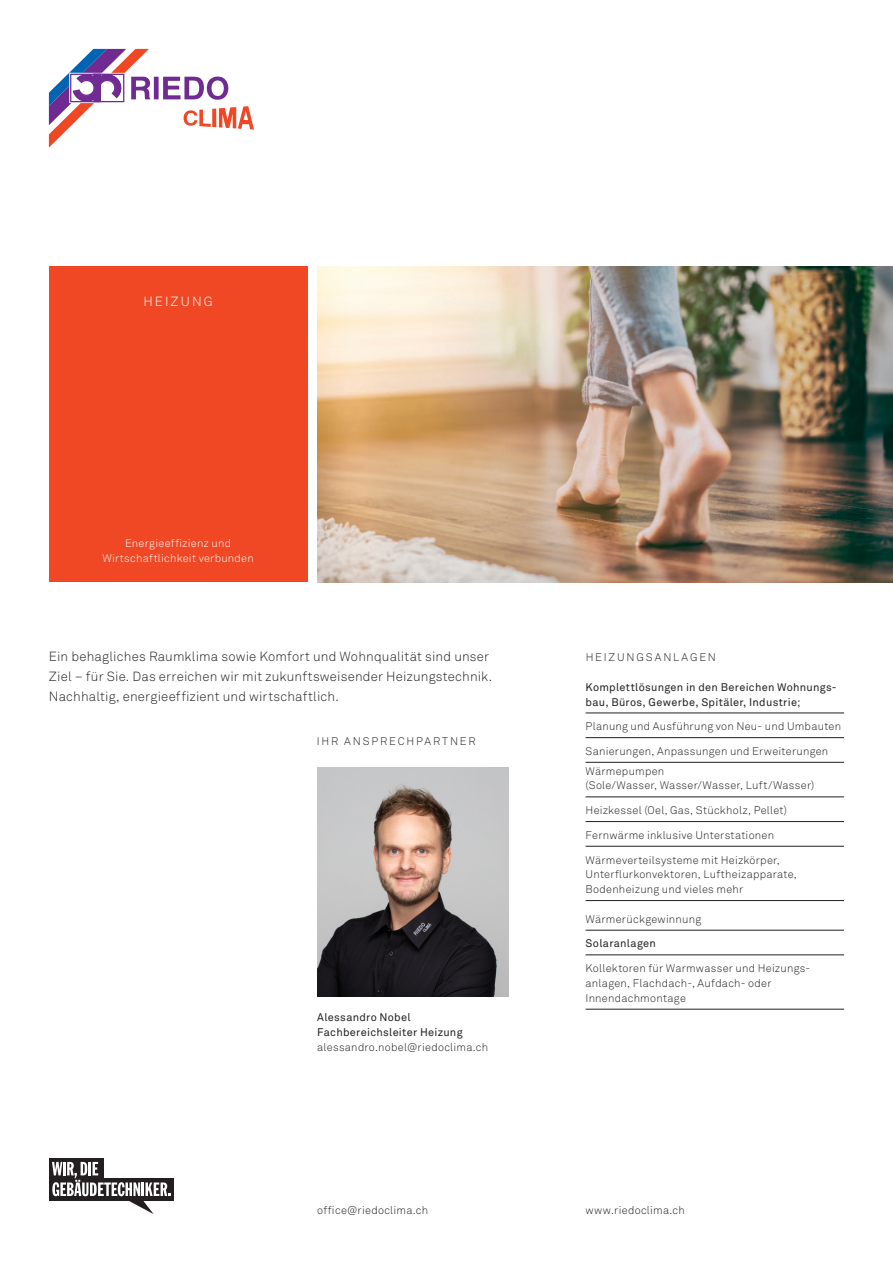
<style>
.page{position:relative;width:893px;height:1263px;background:#fff}
.page>*{position:absolute;margin:0;border:0;box-sizing:border-box;transform-origin:0 0}
.t1{font:300 13.2px/19.8px "Akkurat Std";letter-spacing:.015em;color:#231f20}
.t2{font:300 13.2px "Akkurat Std";letter-spacing:.155em;color:#fff}
.Underline-Thin{font:300 10.95px/14.9px "Akkurat Std";letter-spacing:.025em;color:#231f20}
.Underline-Bold{font:10.95px/14.9px "Akkurat Std";letter-spacing:.025em;color:#231f20}
.t3{font:300 10.95px "Akkurat Std";letter-spacing:.025em;color:#fff}
.Versal{font:300 10.95px "Akkurat Std";letter-spacing:.165em;color:#231f20}
.Underline-Thin-2{font:300 10.95px "Akkurat Std";letter-spacing:.165em;color:#231f20}
</style>
<div class="page">
<hr style="left:586px;top:713px;width:258px;height:1px;background:#231f20">
<hr style="left:586px;top:954px;width:258px;height:1px;background:#231f20">
<hr style="left:586px;top:737px;width:258px;height:1px;background:#231f20">
<hr style="left:586px;top:762px;width:258px;height:1px;background:#231f20">
<hr style="left:586px;top:797px;width:258px;height:1px;background:#231f20">
<hr style="left:586px;top:821px;width:258px;height:1px;background:#231f20">
<hr style="left:586px;top:846px;width:258px;height:1px;background:#231f20">
<hr style="left:586px;top:930px;width:258px;height:1px;background:#231f20">
<hr style="left:586px;top:900px;width:258px;height:1px;background:#231f20">
<hr style="left:586px;top:1009px;width:258px;height:1px;background:#231f20">
<svg style="left:49px;top:49px;width:205px;height:99px"></svg>
<div style="left:49px;top:266px;width:258px;height:316px;background:#f04824"></div>
<img style="left:317px;top:266px;width:576px;height:316px">
<div style="left:49px;top:1158px;width:54px;height:22px;background:#231f20"></div>
<div style="left:49px;top:1178px;width:124px;height:22px;background:#231f20"></div>
<svg style="left:52px;top:1162px;width:118px;height:52px"></svg>
<img style="left:317px;top:768px;width:191px;height:228px">
<p class="t2" style="left:144px;top:293px;width:71px">HEIZUNG</p>
<p class="t3" style="left:125px;top:537px;width:108px">Energieeffizienz und</p>
<p class="t3" style="left:102px;top:552px;width:153px">Wirtschaftlichkeit verbunden</p>
<p class="t1" style="left:49px;top:647px;width:445px">Ein behagliches Raumklima sowie Komfort und Wohnqualität sind unser<br>Ziel – für Sie. Das erreichen wir mit zukunftsweisender Heizungstechnik.<br>Nachhaltig, energieeffizient und wirtschaftlich.</p>
<p class="Versal" style="left:317px;top:735px;width:160px">IHR ANSPRECHPARTNER</p>
<p class="Underline-Bold" style="left:317px;top:1010px;width:95px">Alessandro Nobel</p>
<p class="Underline-Bold" style="left:317px;top:1025px;width:147px">Fachbereichsleiter Heizung</p>
<p class="Underline-Thin" style="left:317px;top:1040px;width:172px">alessandro.nobel@riedoclima.ch</p>
<p class="Underline-Thin-2" style="left:586px;top:651px;width:132px">HEIZUNGSANLAGEN</p>
<p class="Underline-Bold" style="left:586px;top:679px;width:253px">Komplettlösungen in den Bereichen Wohnungs&shy;bau, Büros, Gewerbe, Spitäler, Industrie;</p>
<p class="Underline-Thin" style="left:586px;top:719px;width:257px">Planung und Ausführung von Neu- und Umbauten</p>
<p class="Underline-Thin" style="left:586px;top:744px;width:244px">Sanierungen, Anpassungen und Erweiterungen</p>
<p class="Underline-Thin" style="left:586px;top:763px;width:230px">Wärmepumpen<br>(Sole/Wasser, Wasser/Wasser, Luft/Wasser)</p>
<p class="Underline-Thin" style="left:586px;top:803px;width:203px">Heizkessel (Oel, Gas, Stückholz, Pellet)</p>
<p class="Underline-Thin" style="left:586px;top:827px;width:190px">Fernwärme inklusive Unterstationen</p>
<p class="Underline-Thin" style="left:586px;top:852px;width:213px">Wärmeverteilsysteme mit Heizkörper,<br>Unterflurkonvektoren, Luftheizapparate,<br>Bodenheizung und vieles mehr</p>
<p class="Underline-Thin" style="left:586px;top:911px;width:117px">Wärmerückgewinnung</p>
<p class="Underline-Bold" style="left:586px;top:936px;width:72px">Solaranlagen</p>
<p class="Underline-Thin" style="left:586px;top:961px;width:226px">Kollektoren für Warmwasser und Heizungs&shy;anlagen, Flachdach-, Aufdach- oder<br>Innendachmontage</p>
<p class="Underline-Thin" style="left:317px;top:1203px;width:112px">office@riedoclima.ch</p>
<p class="Underline-Thin" style="left:586px;top:1203px;width:101px">www.riedoclima.ch</p>
</div>
